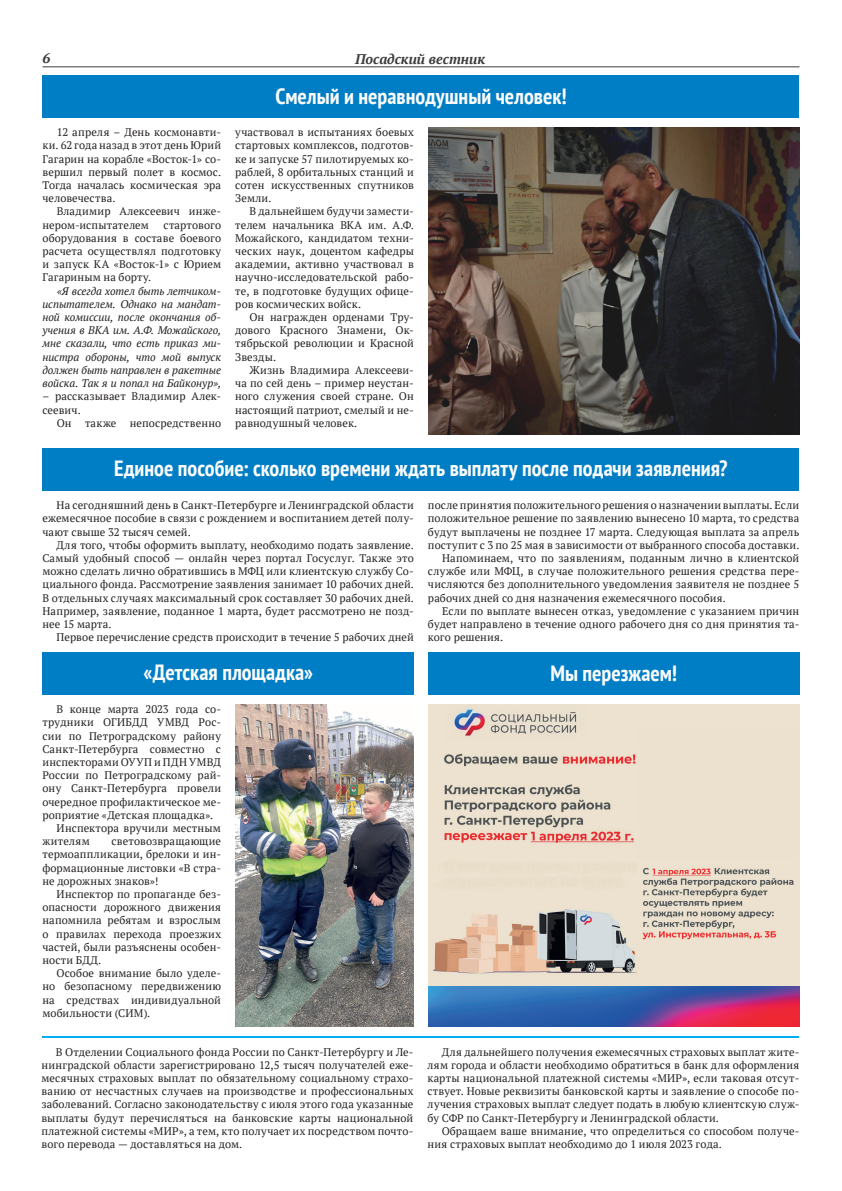
<style>
.page{position:relative;width:842px;height:1191px;background:#fff}
.page>*{position:absolute;margin:0;border:0;box-sizing:border-box;transform-origin:0 0}
.t1{font:700 condensed 22px "PT Sans";color:#fcfcfc}
.t2{font:italic 700 14px "PT Serif";color:#3e3e3f}
.t3{font:11px/13.2px "PT Serif";letter-spacing:.015em;color:#231f20;text-align:justify}
.t4{font:italic 11px/13.2px "PT Serif";letter-spacing:-.01em;color:#231f20;text-align:justify}
</style>
<div class="page">
<hr style="left:43px;top:66px;width:756px;height:1px;background:#3e3e3f">
<div style="left:43px;top:75px;width:756px;height:43px;background:#007ec5"></div>
<div style="left:43px;top:652px;width:371px;height:42px;background:#007ec5"></div>
<div style="left:428px;top:652px;width:371px;height:42px;background:#007ec5"></div>
<div style="left:43px;top:448px;width:756px;height:42px;background:#007ec5"></div>
<img style="left:429px;top:128px;width:370px;height:306px">
<img style="left:235px;top:704px;width:179px;height:322px">
<img style="left:428px;top:745px;width:210px;height:241px">
<img style="left:638px;top:745px;width:161px;height:241px">
<img style="left:428px;top:704px;width:371px;height:41px">
<img style="left:428px;top:986px;width:371px;height:40px">
<hr style="left:43px;top:1036px;width:756px;height:2px;background:#00aeef">
<p class="t2" style="left:43px;top:49px;width:9px">6</p>
<p class="t2" style="left:355px;top:50px;width:132px">Посадский вестник</p>
<p class="t3" style="left:43px;top:126px;width:180px;text-indent:14px">12 апреля – День космонавти&shy;ки. 62 года назад в этот день Юрий Гагарин на корабле «Восток-1» со&shy;вершил первый полет в космос.<br>Тогда началась космическая эра человечества.</p>
<p class="t3" style="left:43px;top:205px;width:180px;text-indent:14px">Владимир Алексеевич инже&shy;нером-испытателем</p>
<p class="t3" style="left:43px;top:218px;width:180px;text-indent:121px">стартового оборудования в составе боевого расчета осуществлял подготовку и запуск КА «Восток-1» с Юрием Гагариным на борту.</p>
<p class="t4" style="left:43px;top:284px;width:180px;text-indent:14px">«Я всегда хотел быть летчиком&shy;испытателем. Однако на мандат&shy;ной комиссии, после окончания об&shy;учения в ВКА им. А.Ф. Можайского, мне сказали, что есть приказ ми&shy;нистра обороны, что мой выпуск должен быть направлен в ракетные войска. Так я и попал на Байконур»,</p>
<p class="t3" style="left:43px;top:390px;width:180px">– рассказывает Владимир Алек&shy;сеевич.</p>
<p class="t3" style="left:57px;top:416px;width:166px">Он также непосредственно</p>
<h1 class="t1" style="left:275px;top:82px;width:293px">Смелый и неравнодушный человек!</h1>
<p class="t3" style="left:235px;top:126px;width:180px">участвовал в испытаниях боевых стартовых комплексов, подготов&shy;ке и запуске 57 пилотируемых ко&shy;раблей, 8 орбитальных станций и сотен искусственных спутников Земли.</p>
<p class="t3" style="left:235px;top:205px;width:180px;text-indent:14px">В дальнейшем будучи замести&shy;телем начальника ВКА им. А.Ф.<br>Можайского, кандидатом техни&shy;ческих наук, доцентом кафедры академии, активно участвовал в научно-исследовательской рабо&shy;те, в подготовке будущих офице&shy;ров космических войск.</p>
<p class="t3" style="left:235px;top:310px;width:180px;text-indent:14px">Он награжден орденами Тру&shy;дового Красного Знамени, Ок&shy;тябрьской революции и Красной Звезды.</p>
<p class="t3" style="left:235px;top:363px;width:180px;text-indent:14px">Жизнь Владимира Алексееви&shy;ча по сей день – пример неустан&shy;ного служения своей стране. Он настоящий патриот, смелый и не&shy;равнодушный человек.</p>
<h1 class="t1" style="left:114px;top:454px;width:615px">Единое пособие: сколько времени ждать выплату после подачи заявления?</h1>
<p class="t3" style="left:42px;top:498px;width:373px;text-indent:14px">На сегодняшний день в Санкт-Петербурге и Ленинградской области ежемесячное пособие в связи с рождением и воспитанием детей полу&shy;чают свыше 32 тысяч семей.</p>
<p class="t3" style="left:42px;top:538px;width:373px;text-indent:14px">Для того, чтобы оформить выплату, необходимо подать заявление.<br>Самый удобный способ — онлайн через портал Госуслуг. Также это можно сделать лично обратившись в МФЦ или клиентскую службу Со&shy;циального фонда. Рассмотрение заявления занимает 10 рабочих дней.<br>В отдельных случаях максимальный срок составляет 30 рабочих дней.<br>Например, заявление, поданное 1 марта, будет рассмотрено не позд&shy;нее 15 марта.</p>
<p class="t3" style="left:57px;top:630px;width:359px">Первое перечисление средств происходит в течение 5 рабочих дней</p>
<p class="t3" style="left:428px;top:498px;width:373px">после принятия положительного решения о назначении выплаты. Если</p>
<p class="t3" style="left:428px;top:512px;width:373px">положительное решение по заявлению вынесено 10 марта, то средства</p>
<p class="t3" style="left:428px;top:525px;width:373px">будут выплачены не позднее 17 марта. Следующая выплата за апрель</p>
<p class="t3" style="left:428px;top:538px;width:373px">поступит с 3 по 25 мая в зависимости от выбранного способа доставки.</p>
<p class="t3" style="left:442px;top:551px;width:359px">Напоминаем, что по заявлениям, поданным лично в клиентской</p>
<p class="t3" style="left:428px;top:564px;width:373px">службе или МФЦ, в случае положительного решения средства пере-</p>
<p class="t3" style="left:428px;top:578px;width:373px">числяются без дополнительного уведомления заявителя не позднее 5</p>
<p class="t3" style="left:428px;top:591px;width:299px">рабочих дней со дня назначения ежемесячного пособия.</p>
<p class="t3" style="left:442px;top:604px;width:359px">Если по выплате вынесен отказ, уведомление с указанием причин</p>
<p class="t3" style="left:428px;top:617px;width:373px">будет направлено в течение одного рабочего дня со дня принятия та-</p>
<p class="t3" style="left:428px;top:630px;width:77px">кого решения.</p>
<h1 class="t1" style="left:143px;top:658px;width:171px">«Детская площадка»</h1>
<h1 class="t1" style="left:550px;top:659px;width:128px">Мы перезжаем!</h1>
<p class="t3" style="left:57px;top:702px;width:166px">В конце марта 2023 года со-</p>
<p class="t3" style="left:42px;top:715px;width:180px">трудники ОГИБДД УМВД Рос-</p>
<p class="t3" style="left:42px;top:729px;width:180px">сии по Петроградскому району</p>
<p class="t3" style="left:42px;top:742px;width:180px">Санкт-Петербурга совместно с</p>
<p class="t3" style="left:42px;top:755px;width:180px">инспекторами ОУУП и ПДН УМВД</p>
<p class="t3" style="left:42px;top:768px;width:180px">России по Петроградскому рай-</p>
<p class="t3" style="left:42px;top:781px;width:180px">ону Санкт-Петербурга провели</p>
<p class="t3" style="left:42px;top:795px;width:180px">очередное профилактическое ме-</p>
<p class="t3" style="left:42px;top:808px;width:172px">роприятие «Детская площадка».</p>
<p class="t3" style="left:57px;top:821px;width:166px">Инспектора вручили местным</p>
<p class="t3" style="left:42px;top:834px;width:49px">жителям</p>
<p class="t3" style="left:42px;top:834px;width:180px;text-indent:69px">световозвращающие термоаппликации, брелоки и ин&shy;формационные листовки «В стра&shy;не дорожных знаков»!</p>
<p class="t3" style="left:42px;top:887px;width:180px;text-indent:14px">Инспектор по пропаганде без&shy;опасности дорожного движения напомнила ребятам и взрослым о правилах перехода проезжих частей, были разъяснены особен&shy;ности БДД.</p>
<p class="t3" style="left:42px;top:966px;width:180px;text-indent:14px">Особое внимание было уделе&shy;но безопасному передвижению на средствах индивидуальной мобильности (СИМ).</p>
<p class="t3" style="left:42px;top:1045px;width:373px;text-indent:14px">В Отделении Социального фонда России по Санкт-Петербургу и Ле&shy;нинградской области зарегистрировано 12,5 тысяч получателей еже&shy;месячных страховых выплат по обязательному социальному страхо&shy;ванию от несчастных случаев на производстве и профессиональных заболеваний. Согласно законодательству с июля этого года указанные выплаты будут перечисляться на банковские карты национальной платежной системы «МИР», а тем, кто получает их посредством почто&shy;вого перевода — доставляться на дом.</p>
<p class="t3" style="left:428px;top:1045px;width:373px;text-indent:14px">Для дальнейшего получения ежемесячных страховых выплат жите&shy;лям города и области необходимо обратиться в банк для оформления карты национальной платежной системы «МИР», если таковая отсут&shy;ствует. Новые реквизиты банковской карты и заявление о способе по&shy;лучения страховых выплат следует подать в любую клиентскую служ&shy;бу СФР по Санкт-Петербургу и Ленинградской области.</p>
<p class="t3" style="left:428px;top:1124px;width:373px;text-indent:14px">Обращаем ваше внимание, что определиться со способом получе&shy;ния страховых выплат необходимо до 1 июля 2023 года.</p>
</div>
